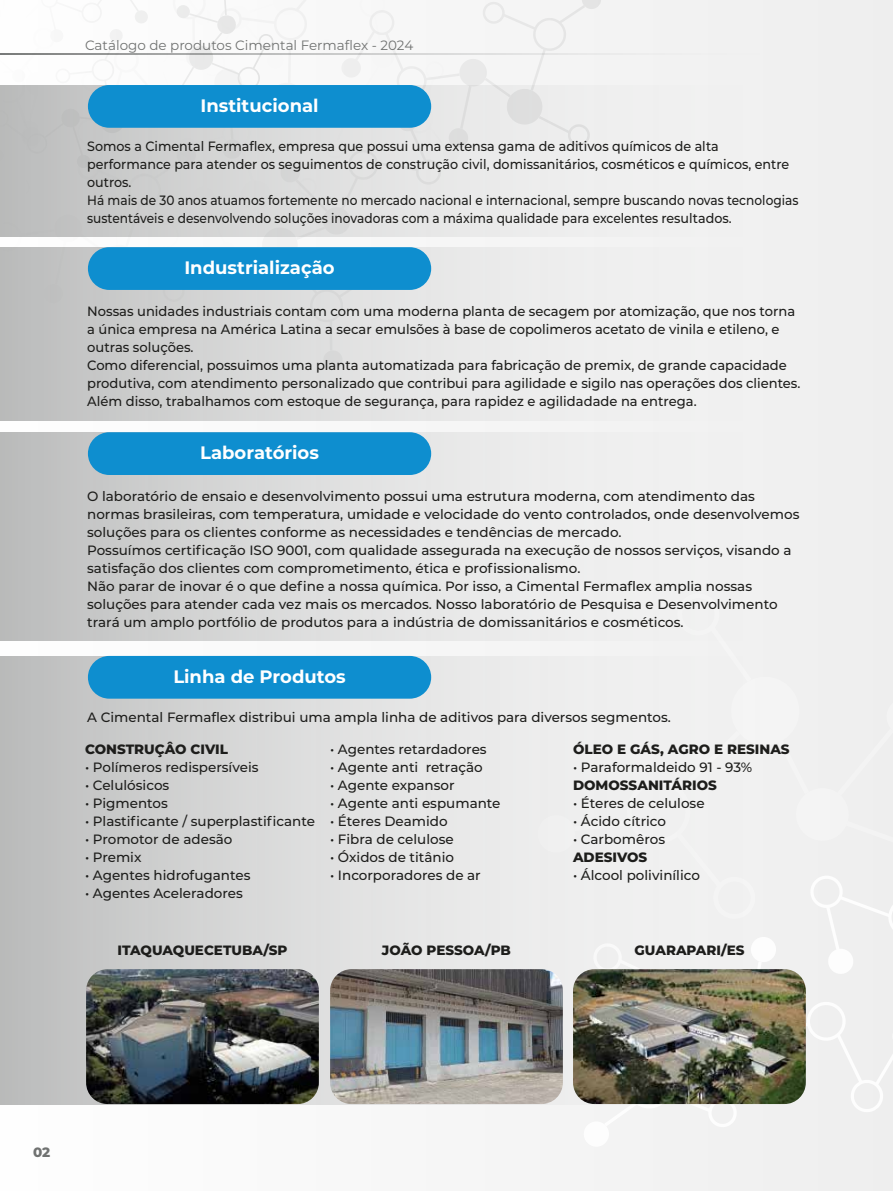
<style>
.page{position:relative;width:893px;height:1191px;background:#f2f2f3}
.page>*{position:absolute;margin:0;border:0;box-sizing:border-box;transform-origin:0 0}
.t1{font:700 18px "Montserrat";color:#fff}
.t2{font:500 13.5px/18px "Montserrat";color:#1d1d1b}
.t3{font:500 13.5px/18px "Montserrat";color:#1d1d1b;scale:.94 1}
.t4{font:800 13.5px "Montserrat";color:#1d1d1b}
.t5{font:13.5px "Montserrat";color:#707271}
.t6{font:800 13.5px "Montserrat";color:#707271}
</style>
<div class="page">
<div style="left:0;top:85px;width:808px;height:151px;background:linear-gradient(to right,#c3c4c4,#fbfafa)"></div>
<div style="left:88px;top:85px;width:343px;height:43px;background:#0e8ecf;border-radius:21px"></div>
<div style="left:0;top:247px;width:808px;height:173px;background:linear-gradient(to right,#c4c5c4,#fbfbfb)"></div>
<div style="left:88px;top:247px;width:343px;height:43px;background:#0e8ecf;border-radius:21px"></div>
<div style="left:0;top:432px;width:808px;height:208px;background:linear-gradient(to right,#c4c5c4,#fbfbfb)"></div>
<div style="left:88px;top:432px;width:343px;height:43px;background:#0e8ecf;border-radius:21px"></div>
<div style="left:0;top:656px;width:808px;height:449px;background:linear-gradient(to right,#c3c4c4,#fbfbfb)"></div>
<div style="left:88px;top:656px;width:343px;height:42px;background:#0e8ecf;border-radius:21px"></div>
<img style="left:330px;top:969px;width:233px;height:135px">
<img style="left:86px;top:969px;width:233px;height:135px">
<img style="left:573px;top:969px;width:233px;height:135px">
<svg style="left:0;top:54px;width:578px;height:1px"></svg>
<p class="t5" style="left:85px;top:36px;width:330px">Catálogo de produtos Cimental Fermaflex - 2024</p>
<h1 class="t1" style="left:200px;top:92px;width:120px">Institucional</h1>
<p class="t3" style="left:87px;top:137px;width:758px">Somos a Cimental Fermaflex, empresa que possui uma extensa gama de aditivos químicos de alta performance para atender os seguimentos de construção civil, domissanitários, cosméticos e químicos, entre outros.<br>Há mais de 30 anos atuamos fortemente no mercado nacional e internacional, sempre buscando novas tecnologias sustentáveis e desenvolvendo soluções inovadoras com a máxima qualidade para excelentes resultados.</p>
<h1 class="t1" style="left:184px;top:254px;width:152px">Industrialização</h1>
<p class="t2" style="left:87px;top:301px;width:715px">Nossas unidades industriais contam com uma moderna planta de secagem por atomização, que nos torna a única empresa na América Latina a secar emulsões à base de copolimeros acetato de vinila e etileno, e outras soluções.<br>Como diferencial, possuimos uma planta automatizada para fabricação de premix, de grande capacidade produtiva, com atendimento personalizado que contribui para agilidade e sigilo nas operações dos clientes.<br>Além disso, trabalhamos com estoque de segurança, para rapidez e agilidadade na entrega.</p>
<h1 class="t1" style="left:200px;top:439px;width:120px">Laboratórios</h1>
<p class="t2" style="left:87px;top:486px;width:714px">O laboratório de ensaio e desenvolvimento possui uma estrutura moderna, com atendimento das normas brasileiras, com temperatura, umidade e velocidade do vento controlados, onde desenvolvemos soluções para os clientes conforme as necessidades e tendências de mercado.<br>Possuímos certificação ISO 9001, com qualidade assegurada na execução de nossos serviços, visando a satisfação dos clientes com comprometimento, ética e profissionalismo.<br>Não parar de inovar é o que define a nossa química. Por isso, a Cimental Fermaflex amplia nossas soluções para atender cada vez mais os mercados. Nosso laboratório de Pesquisa e Desenvolvimento trará um amplo portfólio de produtos para a indústria de domissanitários e cosméticos.</p>
<h1 class="t1" style="left:173px;top:663px;width:174px">Linha de Produtos</h1>
<p class="t2" style="left:87px;top:708px;width:585px">A Cimental Fermaflex distribui uma ampla linha de aditivos para diversos segmentos.</p>
<p class="t4" style="left:85px;top:739px;width:144px">CONSTRUÇÂO CIVIL</p>
<p class="t2" style="left:85px;top:758px;width:175px">• Polímeros redispersíveis</p>
<p class="t2" style="left:85px;top:776px;width:86px">• Celulósicos</p>
<p class="t2" style="left:85px;top:794px;width:84px">• Pigmentos</p>
<p class="t2" style="left:85px;top:812px;width:231px">• Plastificante / superplastificante</p>
<p class="t2" style="left:85px;top:830px;width:149px">• Promotor de adesão</p>
<p class="t2" style="left:85px;top:848px;width:58px">• Premix</p>
<p class="t2" style="left:85px;top:866px;width:167px">• Agentes hidrofugantes</p>
<p class="t2" style="left:85px;top:884px;width:159px">• Agentes Aceleradores</p>
<p class="t4" style="left:573px;top:739px;width:218px">ÓLEO E GÁS, AGRO E RESINAS</p>
<p class="t2" style="left:573px;top:757px;width:181px">• Paraformaldeido 91 - 93%</p>
<p class="t4" style="left:573px;top:775px;width:145px">DOMOSSANITÁRIOS</p>
<p class="t2" style="left:573px;top:793px;width:133px">• Éteres de celulose</p>
<p class="t2" style="left:573px;top:811px;width:95px">• Ácido cítrico</p>
<p class="t2" style="left:573px;top:829px;width:94px">• Carbomêros</p>
<p class="t4" style="left:573px;top:847px;width:76px">ADESIVOS</p>
<p class="t2" style="left:573px;top:865px;width:128px">• Álcool polivinílico</p>
<p class="t2" style="left:330px;top:739px;width:158px">• Agentes retardadores</p>
<p class="t2" style="left:330px;top:757px;width:154px">• Agente anti retração</p>
<p class="t2" style="left:330px;top:775px;width:126px">• Agente expansor</p>
<p class="t2" style="left:330px;top:793px;width:172px">• Agente anti espumante</p>
<p class="t2" style="left:330px;top:811px;width:119px">• Éteres Deamido</p>
<p class="t2" style="left:330px;top:829px;width:125px">• Fibra de celulose</p>
<p class="t2" style="left:330px;top:847px;width:126px">• Óxidos de titânio</p>
<p class="t2" style="left:330px;top:865px;width:152px">• Incorporadores de ar</p>
<p class="t4" style="left:117px;top:940px;width:172px">ITAQUAQUECETUBA/SP</p>
<p class="t4" style="left:382px;top:940px;width:131px">JOÃO PESSOA/PB</p>
<p class="t4" style="left:635px;top:940px;width:111px">GUARAPARI/ES</p>
<p class="t6" style="left:33px;top:1142px;width:19px">02</p>
</div>
